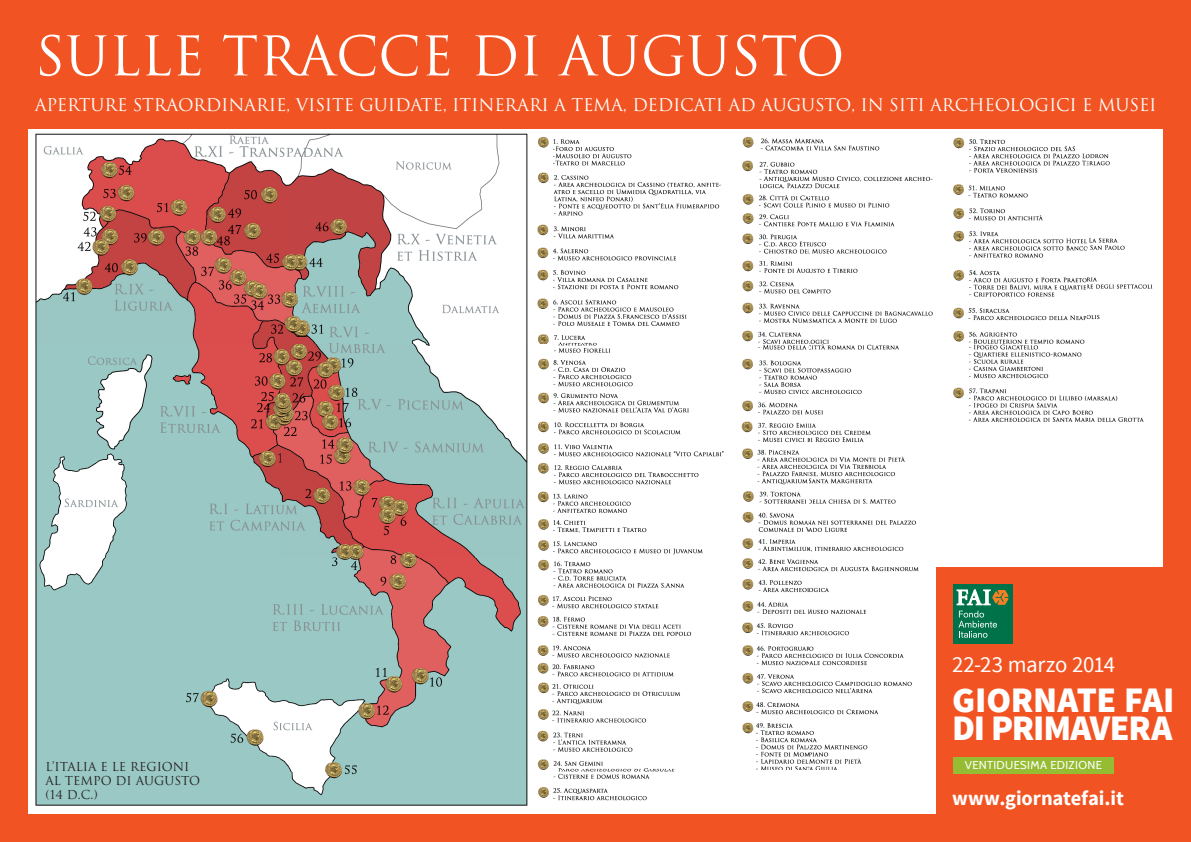
<style>
.page{position:relative;width:1191px;height:842px;background:#f15422}
.page>*{position:absolute;margin:0;border:0;box-sizing:border-box;transform-origin:0 0}
.t1{font:53.1px "Trajan";color:#fff}
.t2{font:900 35.8px/28.2px "Source Sans Pro";letter-spacing:-.02em;color:#fff}
.t3{font:22.8px "Source Sans Pro";letter-spacing:-.015em;color:#fff}
.t4{font:700 20.4px "Source Sans Pro";letter-spacing:-.005em;color:#fff}
.t5{font:17px "Trajan";letter-spacing:-.01em;color:#fff}
.t6{font:12px/14.4px "Trajan";color:#231f20}
.t7{font:11.3px "Cabin";letter-spacing:.03em;color:#fff}
</style>
<div class="page">
<div style="left:476px;top:129px;width:686px;height:685px;background:#fff"></div>
<img style="left:537px;top:137px;width:619px;height:664px">
<div style="left:28px;top:129px;width:499px;height:685px;background:#fff"></div>
<img style="left:35px;top:133px;width:492px;height:673px">
<div style="left:936px;top:568px;width:233px;height:274px;background:#f15422"></div>
<div style="left:953px;top:757px;width:160px;height:17px;background:#96bc33"></div>
<div style="left:953px;top:584px;width:59px;height:59px;background:#007249"></div>
<svg style="left:958px;top:611px;width:39px;height:27px"></svg>
<svg style="left:957px;top:590px;width:51px;height:15px"></svg>
<h1 class="t1" style="left:35px;top:24px;width:811px">SULLE TRACCE DI AUGUSTO</h1>
<p class="t5" style="left:35px;top:95px;width:1123px">APERTURE STRAORDINARIE, VISITE GUIDATE, ITINERARI A TEMA, DEDICATI AD AUGUSTO, IN SITI ARCHEOLOGICI E MUSEI</p>
<h3 class="t3" style="left:952px;top:650px;width:165px">22-23 marzo 2014</h3>
<p class="t6" style="left:45px;top:759px;width:156px">L’ITALIA E LE REGIONI<br>AL TEMPO DI AUGUSTO (14 D.C.)</p>
<h2 class="t2" style="left:952px;top:687px;width:224px">GIORNATE FAI<br>DI PRIMAVERA</h2>
<p class="t7" style="left:964px;top:758px;width:139px">VENTIDUESIMA EDIZIONE</p>
<p class="t4" style="left:952px;top:785px;width:173px">www.giornatefai.it</p>
</div>
